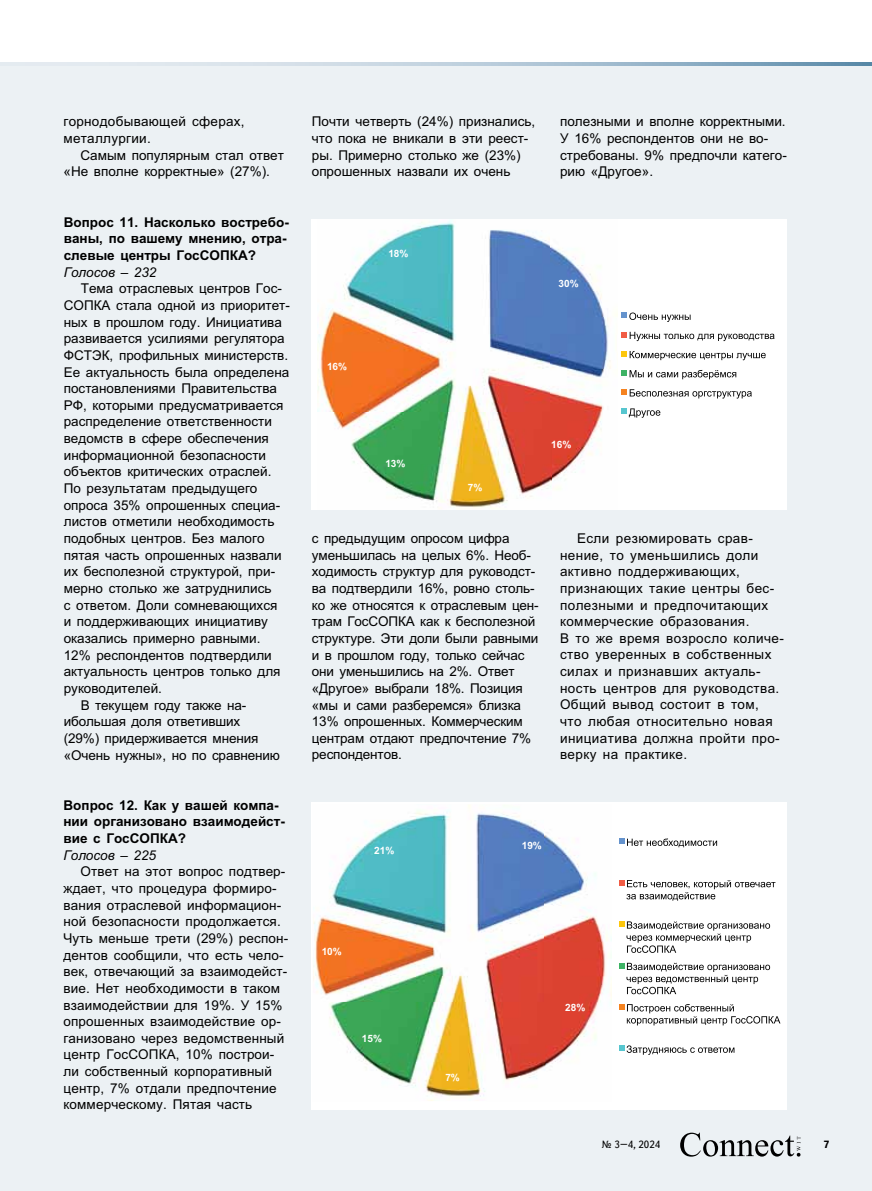
<style>
.page{position:relative;width:872px;height:1191px;background:#fff}
.page>*{position:absolute;margin:0;border:0;box-sizing:border-box;transform-origin:0 0}
.t1{font:13.5px/16.6px "Arialz";color:#000}
.t2{font:13.5px/16.6px "Arialz";letter-spacing:.03em;color:#000}
.t3{font:700 13.5px/16.6px "Arialz";color:#000}
.t4{font:13.5px/16.6px "Arialz";letter-spacing:.02em;color:#000}
.t5{font:italic 13.5px "Arialz";color:#000}
.t6{font:10.5px "Text Book C";color:#000}
.t7{font:700 10.5px "Text Book C";color:#000}
.t8{font:700 10.05px "Arial";color:#fff}
.t9{font:10.05px "Arial";color:#000}
</style>
<div class="page">
<div style="left:0;top:63px;width:872px;height:1128px;background:#ecf1f4"></div>
<svg style="left:680px;top:1132px;width:120px;height:24px"></svg>
<svg style="left:137px;top:63px;width:735px;height:2px"></svg>
<svg style="left:316px;top:219px;width:471px;height:291px;background:#d4d2cc"></svg>
<svg style="left:312px;top:804px;width:474px;height:303px;background:#d5d0c9"></svg>
<p class="t4" style="left:63px;top:113px;width:183px">горнодобывающей сферах, металлургии.</p>
<p class="t1" style="left:63px;top:147px;width:222px;text-indent:17px">Самым популярным стал ответ «Не вполне корректные» (27%).</p>
<p class="t3" style="left:64px;top:214px;width:226px">Вопрос 11. Насколько востребо&shy;ваны, по вашему мнению, отра&shy;слевые центры ГосСОПКА?</p>
<p class="t5" style="left:64px;top:263px;width:94px">Голосов – 232</p>
<p class="t1" style="left:81px;top:280px;width:203px">Тема отраслевых центров Гос-</p>
<p class="t1" style="left:64px;top:297px;width:228px">СОПКА стала одной из приоритет-</p>
<p class="t1" style="left:64px;top:314px;width:220px">ных в прошлом году. Инициатива</p>
<p class="t1" style="left:64px;top:330px;width:222px">развивается усилиями регулятора</p>
<p class="t1" style="left:64px;top:347px;width:226px">ФСТЭК, профильных министерств.</p>
<p class="t1" style="left:64px;top:363px;width:227px">Ее актуальность была определена</p>
<p class="t1" style="left:64px;top:380px;width:215px">постановлениями Правительства</p>
<p class="t1" style="left:64px;top:397px;width:221px">РФ, которыми предусматривается</p>
<p class="t1" style="left:64px;top:413px;width:210px">распределение ответственности</p>
<p class="t1" style="left:64px;top:430px;width:207px">ведомств в сфере обеспечения</p>
<p class="t1" style="left:64px;top:447px;width:204px">информационной безопасности</p>
<p class="t1" style="left:64px;top:463px;width:209px">объектов критических отраслей.</p>
<p class="t1" style="left:64px;top:480px;width:195px">По результатам предыдущего</p>
<p class="t1" style="left:64px;top:497px;width:218px">опроса 35% опрошенных специа-</p>
<p class="t1" style="left:64px;top:513px;width:212px">листов отметили необходимость</p>
<p class="t1" style="left:64px;top:530px;width:202px">подобных центров. Без малого</p>
<p class="t1" style="left:64px;top:547px;width:219px">пятая часть опрошенных назвали</p>
<p class="t1" style="left:64px;top:563px;width:213px">их бесполезной структурой, при-</p>
<p class="t1" style="left:64px;top:580px;width:209px">мерно столько же затруднились</p>
<p class="t1" style="left:64px;top:596px;width:215px">с ответом. Доли сомневающихся</p>
<p class="t1" style="left:64px;top:613px;width:206px">и поддерживающих инициативу</p>
<p class="t1" style="left:64px;top:630px;width:198px">оказались примерно равными.</p>
<p class="t1" style="left:64px;top:646px;width:209px">12% респондентов подтвердили</p>
<p class="t1" style="left:64px;top:663px;width:218px">актуальность центров только для</p>
<p class="t1" style="left:64px;top:680px;width:100px">руководителей.</p>
<p class="t1" style="left:81px;top:696px;width:167px">В текущем году также на-</p>
<p class="t1" style="left:64px;top:713px;width:178px">ибольшая доля ответивших</p>
<p class="t1" style="left:64px;top:730px;width:196px">(29%) придерживается мнения</p>
<p class="t1" style="left:64px;top:746px;width:218px">«Очень нужны», но по сравнению</p>
<p class="t3" style="left:63px;top:797px;width:223px">Вопрос 12. Как у вашей компа&shy;нии организовано взаимодейст&shy;вие с ГосСОПКА?</p>
<p class="t5" style="left:63px;top:846px;width:94px">Голосов – 225</p>
<p class="t1" style="left:63px;top:863px;width:226px;text-indent:17px">Ответ на этот вопрос подтвер&shy;ждает, что процедура формиро&shy;вания отраслевой информацион&shy;ной безопасности продолжается.<br>Чуть меньше трети (29%) респон&shy;дентов сообщили, что есть чело&shy;век, отвечающий за взаимодейст&shy;вие. Нет необходимости в таком взаимодействии для 19%. У 15% опрошенных взаимодействие ор&shy;ганизовано через ведомственный центр ГосСОПКА, 10% построи&shy;ли собственный корпоративный центр, 7% отдали предпочтение коммерческому. Пятая часть</p>
<p class="t1" style="left:312px;top:113px;width:225px">Почти четверть (24%) признались, что пока не вникали в эти реест&shy;ры. Примерно столько же (23%) опрошенных назвали их очень</p>
<p class="t1" style="left:560px;top:113px;width:228px">полезными и вполне корректными.<br>У 16% респондентов они не во&shy;стребованы. 9% предпочли катего&shy;рию «Другое».</p>
<p class="t8" style="left:388px;top:247px;width:22px">18%</p>
<p class="t8" style="left:327px;top:359px;width:22px">16%</p>
<p class="t8" style="left:385px;top:457px;width:22px">13%</p>
<p class="t8" style="left:468px;top:481px;width:16px">7%</p>
<p class="t8" style="left:558px;top:277px;width:22px">30%</p>
<p class="t8" style="left:551px;top:438px;width:22px">16%</p>
<p class="t1" style="left:312px;top:530px;width:228px">с предыдущим опросом цифра уменьшилась на целых 6%. Необ&shy;ходимость структур для руководст&shy;ва подтвердили 16%, ровно столь&shy;ко же относятся к отраслевым цен&shy;трам ГосСОПКА как к бесполезной структуре. Эти доли были равными и в прошлом году, только сейчас они уменьшились на 2%. Ответ «Другое» выбрали 18%. Позиция «мы и сами разберемся» близка<br>13% опрошенных. Коммерческим центрам отдают предпочтение 7% респондентов.</p>
<p class="t2" style="left:560px;top:530px;width:225px;text-indent:17px">Если резюмировать срав&shy;нение, то уменьшились доли активно поддерживающих, признающих такие центры бес&shy;полезными и предпочитающих коммерческие образования.<br>В то же время возросло количе&shy;ство уверенных в собственных силах и признавших актуаль&shy;ность центров для руководства.<br>Общий вывод состоит в том,<br>что любая относительно новая инициатива должна пройти про&shy;верку на практике.</p>
<p class="t8" style="left:374px;top:843px;width:22px">21%</p>
<p class="t8" style="left:322px;top:945px;width:22px">10%</p>
<p class="t8" style="left:362px;top:1031px;width:22px">15%</p>
<p class="t8" style="left:445px;top:1070px;width:16px">7%</p>
<p class="t8" style="left:522px;top:838px;width:22px">19%</p>
<p class="t8" style="left:565px;top:1000px;width:22px">28%</p>
<p class="t9" style="left:687px;top:877px;width:4px">,</p>
<p class="t6" style="left:601px;top:1138px;width:61px">№ 3–4, 2024</p>
<p class="t7" style="left:824px;top:1138px;width:7px">7</p>
</div>
